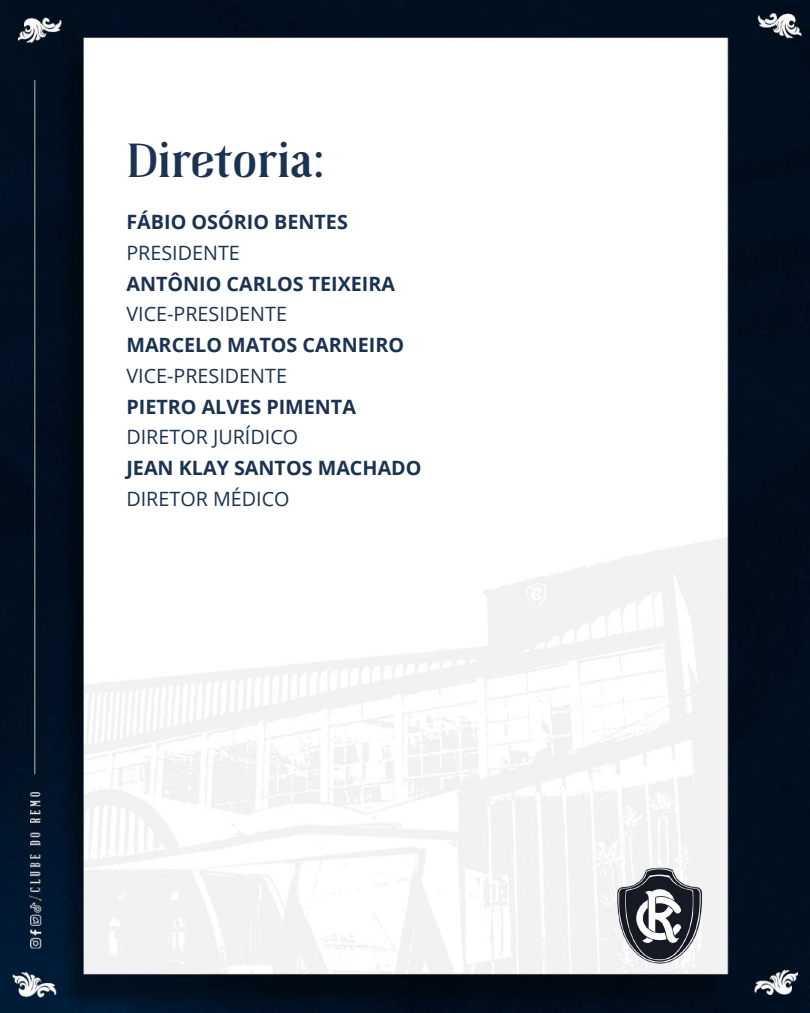
<style>
.page{position:relative;width:810px;height:1013px;background:#fff}
.page>*{position:absolute;margin:0;border:0;box-sizing:border-box;transform-origin:0 0}
.t1{font:700 49.1px "Tropikal";color:#1b3250}
.t2{font:700 19.7px "Open Sans";color:#1b3250}
.t3{font:19.7px "Open Sans";color:#1b3250}
</style>
<div class="page">
<img style="left:0;top:0;width:810px;height:1012px">
<img style="left:590px;top:845px;width:139px;height:140px">
<h1 class="t1" style="left:126px;top:140px;width:199px">Diretoria:</h1>
<p class="t2" style="left:126px;top:208px;width:223px">FÁBIO OSÓRIO BENTES</p>
<p class="t3" style="left:126px;top:239px;width:115px">PRESIDENTE</p>
<p class="t2" style="left:126px;top:269px;width:270px">ANTÔNIO CARLOS TEIXEIRA</p>
<p class="t3" style="left:126px;top:300px;width:162px">VICE-PRESIDENTE</p>
<p class="t2" style="left:126px;top:331px;width:279px">MARCELO MATOS CARNEIRO</p>
<p class="t3" style="left:126px;top:362px;width:162px">VICE-PRESIDENTE</p>
<p class="t2" style="left:126px;top:392px;width:231px">PIETRO ALVES PIMENTA</p>
<p class="t3" style="left:126px;top:423px;width:173px">DIRETOR JURÍDICO</p>
<p class="t2" style="left:126px;top:454px;width:297px">JEAN KLAY SANTOS MACHADO</p>
<p class="t3" style="left:126px;top:485px;width:165px">DIRETOR MÉDICO</p>
</div>
